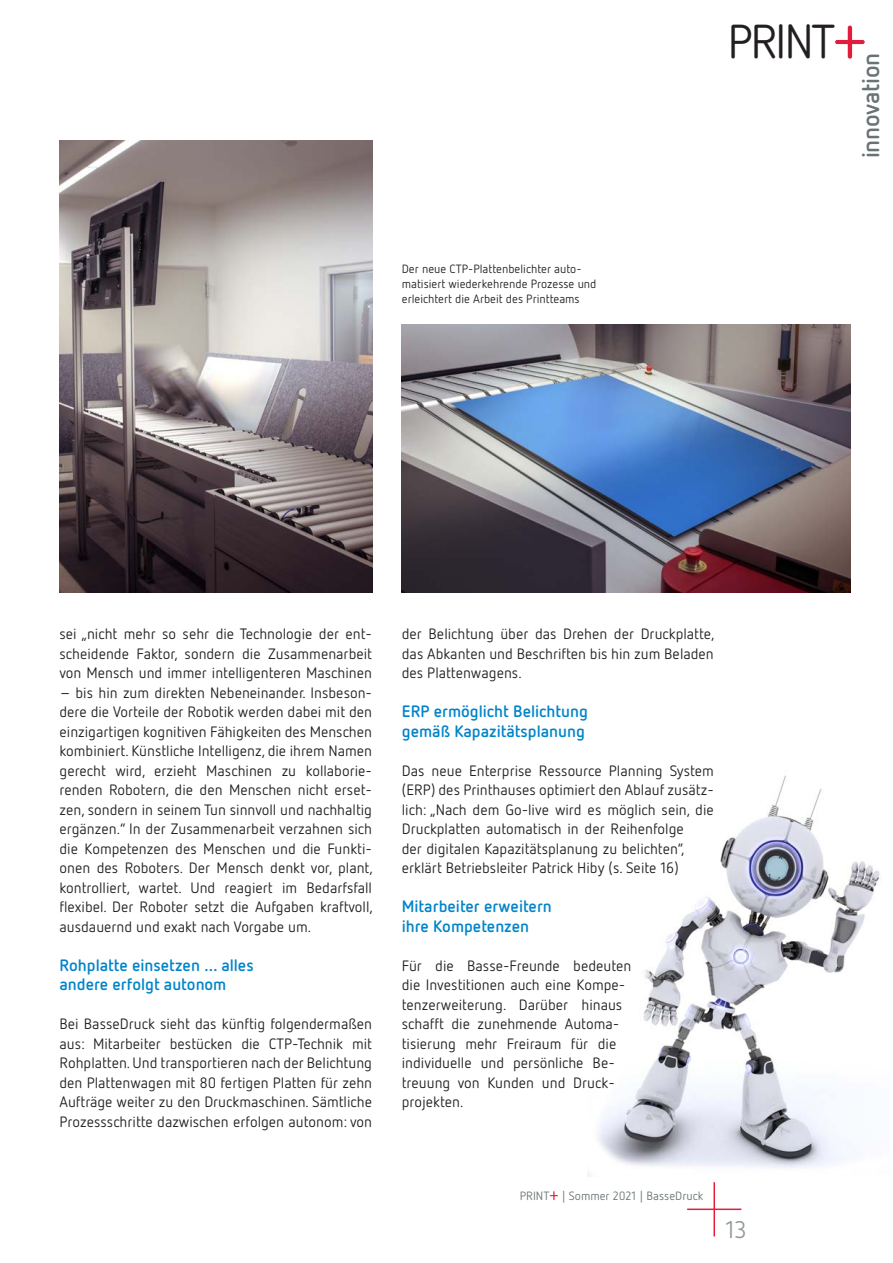
<style>
.page{position:relative;width:893px;height:1263px;background:#fff}
.page>*{position:absolute;margin:0;border:0;box-sizing:border-box;transform-origin:0 0}
.t1{font:47.55px "Netto OT";letter-spacing:-.05em;color:#231f20}
.t2{font:700 24px "Netto OT";letter-spacing:-.01em;color:#697374}
.t3{font:24px "Netto OT";color:#90999c}
.t4{font:700 16.5px/19.5px "Netto OT";color:#0084ca}
.t5{font:15px/19.5px "Netto OT";color:#231f20;text-align:justify}
.t6{font:12px/15px "Netto OT";color:#231f20}
.t7{font:12px "Netto OT";color:#697374}
.s1{font-size:63.6px;color:#e41c3b}
.s2{font-size:17.25px;color:#e41c3b}
</style>
<div class="page">
<img style="left:587px;top:775px;width:293px;height:401px">
<img style="left:402px;top:324px;width:448px;height:269px">
<img style="left:60px;top:140px;width:312px;height:453px">
<hr style="left:713px;top:1182px;width:2px;height:54px;background:#e41c3b">
<hr style="left:687px;top:1208px;width:54px;height:2px;background:#e41c3b">
<p class="t6" style="left:402px;top:261px;width:196px">Der neue CTP-Plattenbelichter auto&shy;matisiert wiederkehrende Prozesse und erleichtert die Arbeit des Printteams</p>
<h1 class="t1" style="left:727px;top:12px;width:141px">PRINT<span class="s1">+</span></h1>
<h2 class="t2" style="left:855px;top:158px;width:107px;rotate:-90deg">innovation</h2>
<p class="t5" style="left:60px;top:624px;width:314px">sei „nicht mehr so sehr die Technologie der ent&shy;scheidende Faktor, sondern die Zusammenarbeit von Mensch und immer intelligenteren Maschinen</p>
<p class="t5" style="left:60px;top:682px;width:315px">– bis hin zum direkten Nebeneinander. Insbeson&shy;dere die Vorteile der Robotik werden dabei mit den einzigartigen kognitiven Fähigkeiten des Menschen kombiniert. Künstliche Intelligenz, die ihrem Namen gerecht wird, erzieht Maschinen zu kollaborie&shy;renden Robotern, die den Menschen nicht erset&shy;zen, sondern in seinem Tun sinnvoll und nachhaltig ergänzen.“ In der Zusammenarbeit verzahnen sich die Kompetenzen des Menschen und die Funkti&shy;onen des Roboters. Der Mensch denkt vor, plant, kontrolliert, wartet. Und reagiert im Bedarfsfall flexibel. Der Roboter setzt die Aufgaben kraftvoll, ausdauernd und exakt nach Vorgabe um.</p>
<p class="t4" style="left:60px;top:955px;width:196px">Rohplatte einsetzen … alles andere erfolgt autonom</p>
<p class="t5" style="left:60px;top:1014px;width:314px">Bei BasseDruck sieht das künftig folgendermaßen aus: Mitarbeiter bestücken die CTP-Technik mit Rohplatten. Und transportieren nach der Belichtung den Plattenwagen mit 80 fertigen Platten für zehn Aufträge weiter zu den Druckmaschinen. Sämtliche Prozessschritte dazwischen erfolgen autonom: von</p>
<p class="t5" style="left:402px;top:624px;width:314px">der Belichtung über das Drehen der Druckplatte, das Abkanten und Beschriften bis hin zum Beladen des Plattenwagens.</p>
<p class="t4" style="left:402px;top:701px;width:188px">ERP ermöglicht Belichtung gemäß Kapazitätsplanung</p>
<p class="t5" style="left:402px;top:760px;width:314px;text-align:left">Das neue Enterprise Ressource Planning System (ERP) des Printhauses optimiert den Ablauf zusätz&shy;lich: „Nach dem Go-live wird es möglich sein, die Druckplatten automatisch in der Reihenfolge<br>der digitalen Kapazitätsplanung zu belichten“, erklärt Betriebsleiter Patrick Hiby (s. Seite 16)</p>
<p class="t4" style="left:402px;top:896px;width:152px">Mitarbeiter erweitern ihre Kompetenzen</p>
<p class="t5" style="left:402px;top:955px;width:231px;text-align:left">Für die Basse-Freunde bedeuten die Investitionen auch eine Kompe&shy;tenzerweiterung. Darüber hinaus schafft die zunehmende Automa&shy;tisierung mehr Freiraum für die individuelle und persönliche Be&shy;treuung von Kunden und Druck&shy;projekten.</p>
<p class="t7" style="left:520px;top:1188px;width:185px">PRINT<span class="s2">+</span> | Sommer 2021 | BasseDruck</p>
<h2 class="t3" style="left:725px;top:1215px;width:23px">13</h2>
</div>
